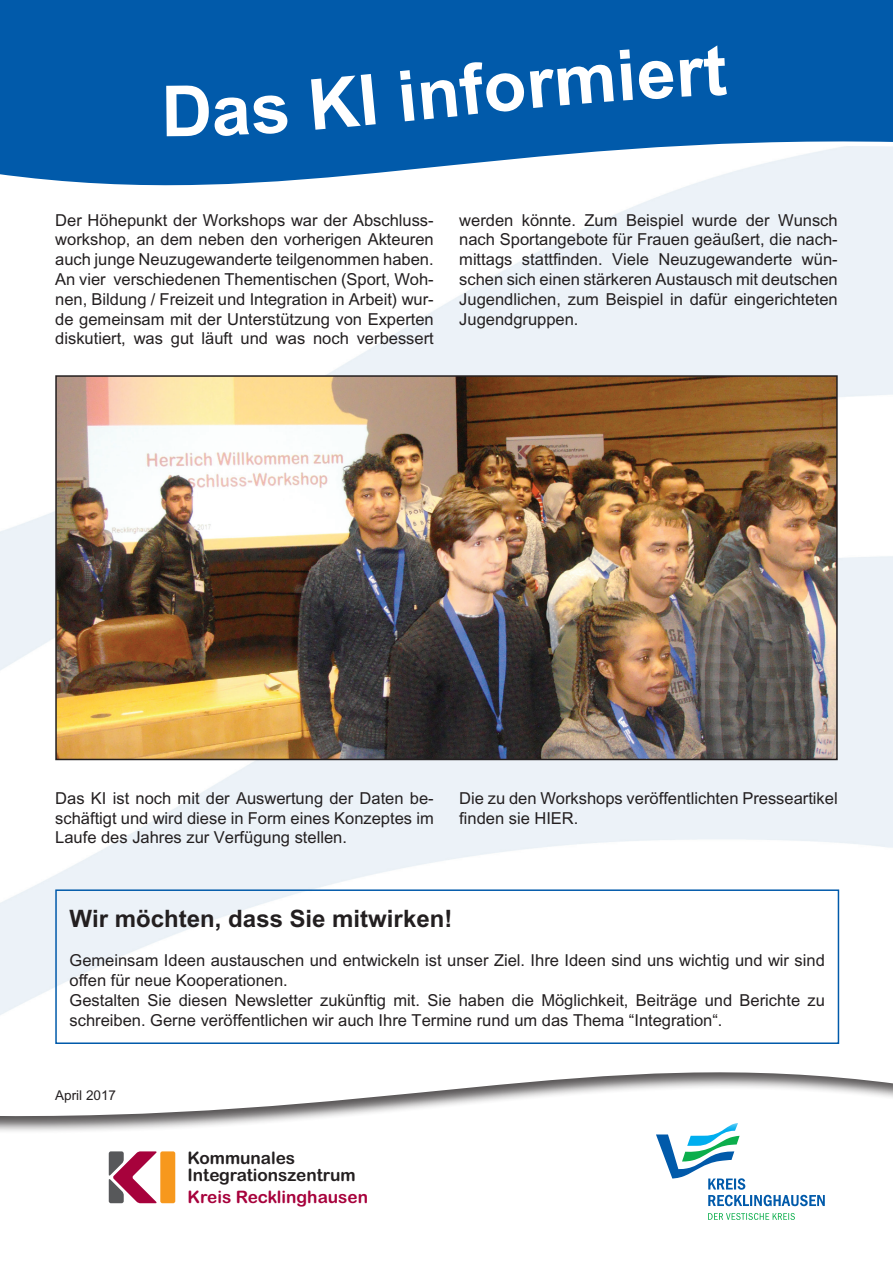
<style>
.page{position:relative;width:893px;height:1263px;background:#fff}
.page>*{position:absolute;margin:0;border:0;box-sizing:border-box;transform-origin:0 0}
.t1{font:700 70.5px "Arial";color:#fff}
.t2{font:700 24px "Arial";color:#231f20}
.t3{font:17.25px/16.8px "Arial Rounded MT Bold";color:#231f20}
.t4{font:17.25px "Arial Rounded MT Bold";color:#a7023c}
.t5{font:16.5px/19.8px "Arial";color:#231f20;text-align:justify}
.t6{font:13.5px "Arial";color:#231f20}
</style>
<div class="page">
<div style="left:0;top:1070px;width:893px;height:193px;background:#231f20;opacity:.75"></div>
<div style="left:642px;top:1120px;width:207px;height:116px;background:#fff"></div>
<svg style="left:708px;top:1213px;width:87px;height:7px"></svg>
<svg style="left:656px;top:1123px;width:169px;height:83px"></svg>
<div style="left:160px;top:1151px;width:15px;height:52px;background:#f7981d;border-radius:2px"></div>
<svg style="left:109px;top:1151px;width:48px;height:52px"></svg>
<svg style="left:0;top:0;width:893px;height:217px"></svg>
<img style="left:58px;top:378px;width:777px;height:379px">
<div style="left:55px;top:375px;width:783px;height:385px;border:2px solid #231f20"></div>
<div style="left:55px;top:889px;width:784px;height:155px;border:2px solid #015aaa"></div>
<div style="left:166px;top:85px;width:122px;height:51px;background:#015aaa"></div>
<div style="left:311px;top:75px;width:50px;height:55px;background:#015aaa"></div>
<div style="left:530px;top:64px;width:84px;height:44px;background:#015aaa"></div>
<div style="left:620px;top:49px;width:54px;height:51px;background:#015aaa"></div>
<div style="left:680px;top:45px;width:47px;height:52px;background:#015aaa"></div>
<h1 class="t1" style="left:354px;top:60px;width:170px;rotate:-6deg">I info</h1>
<p class="t5" style="left:55px;top:210px;width:380px">Der Höhepunkt der Workshops war der Abschluss&shy;workshop, an dem neben den vorherigen Akteuren auch junge Neuzugewanderte teilgenommen haben.<br>An vier verschiedenen Thementischen (Sport, Woh&shy;nen, Bildung / Freizeit und Integration in Arbeit) wur&shy;de gemeinsam mit der Unterstützung von Experten diskutiert, was gut läuft und was noch verbessert</p>
<p class="t5" style="left:459px;top:210px;width:380px">werden könnte. Zum Beispiel wurde der Wunsch nach Sportangebote für Frauen geäußert, die nach&shy;mittags stattfinden. Viele Neuzugewanderte wün&shy;schen sich einen stärkeren Austausch mit deutschen Jugendlichen, zum Beispiel in dafür eingerichteten Jugendgruppen.</p>
<p class="t5" style="left:55px;top:788px;width:380px">Das KI ist noch mit der Auswertung der Daten be&shy;schäftigt und wird diese in Form eines Konzeptes im Laufe des Jahres zur Verfügung stellen.</p>
<p class="t5" style="left:459px;top:788px;width:380px">Die zu den Workshops veröffentlichten Presseartikel finden sie HIER.</p>
<h2 class="t2" style="left:70px;top:904px;width:384px">Wir möchten, dass Sie mitwirken!</h2>
<p class="t5" style="left:70px;top:950px;width:757px;text-align:left">Gemeinsam Ideen austauschen und entwickeln ist unser Ziel. Ihre Ideen sind uns wichtig und wir sind offen für neue Kooperationen.<br>Gestalten Sie diesen Newsletter zukünftig mit. Sie haben die Möglichkeit, Beiträge und Berichte zu schreiben. Gerne veröffentlichen wir auch Ihre Termine rund um das Thema “Integration“.</p>
<p class="t6" style="left:55px;top:1088px;width:62px">April 2017</p>
<p class="t3" style="left:187px;top:1149px;width:170px">Kommunales<br>Integrationszentrum</p>
<p class="t4" style="left:187px;top:1187px;width:182px">Kreis Recklinghausen</p>
</div>
